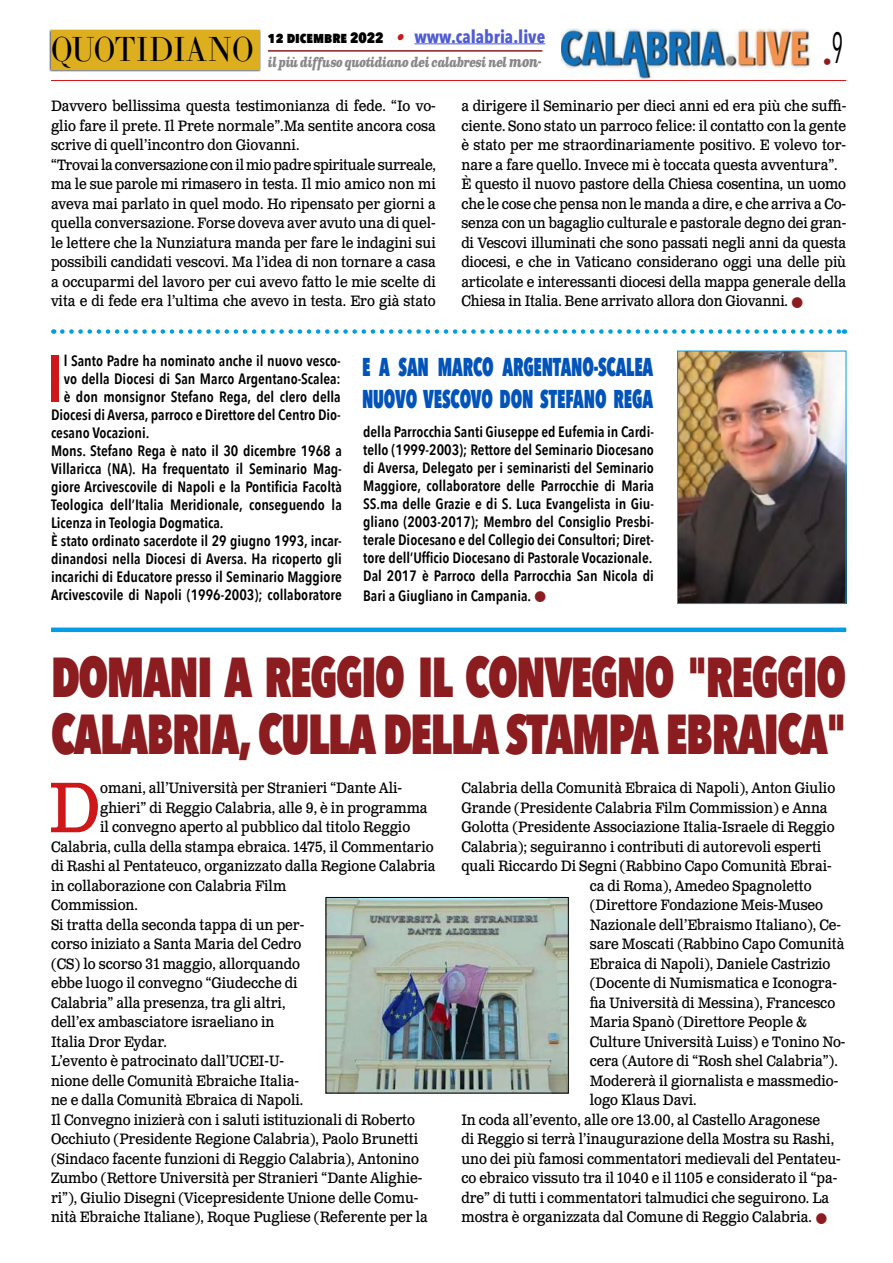
<style>
.page{position:relative;width:893px;height:1263px;background:#fff}
.page>*{position:absolute;margin:0;border:0;box-sizing:border-box;transform-origin:0 0}
.t1{font:71.25px "Clarendon Text Pro";color:#cd1719;scale:.9 1}
.t2{font:600 65.85px "Avenir Next Condensed";color:#cd1719}
.t3{font:800 56.1px/57px "Avenir Next Condensed";letter-spacing:-.03em;color:#8b1c1f;scale:.83 1}
.t4{font:34.2px "LTC Bodoni 175 Pro";color:#000;scale:.88 1}
.t5{font:800 25.8px "Avenir Next Condensed";letter-spacing:-.01em;color:#0253ba;scale:.7 1}
.t6{font:700 18px "Avenir Next Condensed";color:#4f5cd6}
.t7{font:18px "Avenir Next Condensed";color:#8b1c1f}
.t8{font:15px/19.5px "Clarendon Text Pro";color:#000;scale:.9 1}
.t9{font:600 15px/18px "Avenir Next Condensed";color:#000;text-align:justify}
.t10{font:italic 700 13.5px "Clarendon Text Pro";letter-spacing:-.05em;color:#878787;scale:.79 1}
.s1{font-weight:800;font-size:15px;color:#000}
.s2{font-family:"Clarendon Text Pro";font-style:italic;font-size:16.5px;color:#ca181a}
.s3{font-size:15px}
</style>
<div class="page">
<img style="left:561px;top:28px;width:251px;height:52px">
<hr style="left:51px;top:80px;width:795px;height:1px;background:#cd1719">
<div style="left:49px;top:29px;width:212px;height:43px;background:#000;opacity:.75"></div>
<div style="left:51px;top:31px;width:208px;height:39px;background:#ddae1e"></div>
<hr style="left:414px;top:43px;width:131px;height:1px;background:#4f5cd6">
<hr style="left:268px;top:50px;width:274px;height:2px;background:#8b1c1f">
<img style="left:328px;top:899px;width:238px;height:192px">
<div style="left:51px;top:627px;width:795px;height:5px;background:#009fe3"></div>
<img style="left:679px;top:353px;width:165px;height:249px">
<div style="left:677px;top:351px;width:169px;height:253px;border:1px solid #009fe3"></div>
<svg style="left:62px;top:329px;width:783px;height:5px"></svg>
<h3 class="t4" style="left:51px;top:27px;width:232px">QUOTIDIANO</h3>
<p class="t6" style="left:268px;top:25px;width:279px"><span class="s1">12 dicembre 2022</span> <span class="s2">•</span> www.calabria.live</p>
<p class="t10" style="left:268px;top:53px;width:348px">il più diffuso quotidiano dei calabresi nel <span class="s3">mon-</span></p>
<p class="t7" style="left:823px;top:46px;width:22px">•<sup>9</sup></p>
<p class="t8" style="left:51px;top:97px;width:429px">Davvero bellissima questa testimonianza di fede. “Io vo&shy;glio fare il prete. Il Prete normale”.Ma sentite ancora cosa scrive di quell’incontro don Giovanni.<br>“Trovai la conversazione con il mio padre spirituale surreale, ma le sue parole mi rimasero in testa. Il mio amico non mi aveva mai parlato in quel modo. Ho ripensato per giorni a quella conversazione. Forse doveva aver avuto una di quel&shy;le lettere che la Nunziatura manda per fare le indagini sui possibili candidati vescovi. Ma l’idea di non tornare a casa a occuparmi del lavoro per cui avevo fatto le mie scelte di vita e di fede era l’ultima che avevo in testa. Ero già stato</p>
<p class="t8" style="left:461px;top:97px;width:429px">a dirigere il Seminario per dieci anni ed era più che suffi&shy;ciente. Sono stato un parroco felice: il contatto con la gente è stato per me straordinariamente positivo. E volevo tor&shy;nare a fare quello. Invece mi è toccata questa avventura”.<br>È questo il nuovo pastore della Chiesa cosentina, un uomo che le cose che pensa non le manda a dire, e che arriva a Co&shy;senza con un bagaglio culturale e pastorale degno dei gran&shy;di Vescovi illuminati che sono passati negli anni da questa diocesi, e che in Vaticano considerano oggi una delle più articolate e interessanti diocesi della mappa generale della Chiesa in Italia. Bene arrivato allora don Giovanni.</p>
<p class="t9" style="left:64px;top:351px;width:279px">l Santo Padre ha nominato anche il nuovo vesco-</p>
<p class="t9" style="left:64px;top:369px;width:279px">vo della Diocesi di San Marco Argentano-Scalea:</p>
<p class="t9" style="left:64px;top:387px;width:279px">è don monsignor Stefano Rega, del clero della</p>
<p class="t9" style="left:51px;top:405px;width:291px">Diocesi di Aversa, parroco e Direttore del Centro Dio-</p>
<p class="t9" style="left:51px;top:423px;width:100px">cesano Vocazioni.</p>
<p class="t9" style="left:51px;top:441px;width:292px">Mons. Stefano Rega è nato il 30 dicembre 1968 a</p>
<p class="t9" style="left:51px;top:459px;width:292px">Villaricca (NA). Ha frequentato il Seminario Mag-</p>
<p class="t9" style="left:51px;top:477px;width:292px">giore Arcivescovile di Napoli e la Pontificia Facoltà</p>
<p class="t9" style="left:51px;top:495px;width:292px">Teologica dell’Italia Meridionale, conseguendo la</p>
<p class="t9" style="left:51px;top:513px;width:174px">Licenza in Teologia Dogmatica.</p>
<p class="t9" style="left:51px;top:531px;width:292px">È stato ordinato sacerdote il 29 giugno 1993, incar-</p>
<p class="t9" style="left:51px;top:549px;width:292px">dinandosi nella Diocesi di Aversa. Ha ricoperto gli</p>
<p class="t9" style="left:51px;top:567px;width:292px">incarichi di Educatore presso il Seminario Maggiore</p>
<p class="t9" style="left:51px;top:585px;width:292px">Arcivescovile di Napoli (1996-2003); collaboratore</p>
<h2 class="t2" style="left:46px;top:322px;width:19px">I</h2>
<h3 class="t5" style="left:362px;top:351px;width:418px">E A SAN MARCO ARGENTANO-SCALEA</h3>
<h3 class="t5" style="left:362px;top:383px;width:418px">NUOVO VESCOVO DON STEFANO REGA</h3>
<p class="t9" style="left:363px;top:422px;width:292px">della Parrocchia Santi Giuseppe ed Eufemia in Cardi&shy;tello (1999-2003); Rettore del Seminario Diocesano di Aversa, Delegato per i seminaristi del Seminario Maggiore, collaboratore delle Parrocchie di Maria SS.ma delle Grazie e di S. Luca Evangelista in Giu&shy;gliano (2003-2017); Membro del Consiglio Presbi&shy;terale Diocesano e del Collegio dei Consultori; Diret&shy;tore dell’Ufficio Diocesano di Pastorale Vocazionale.<br>Dal 2017 è Parroco della Parrocchia San Nicola di</p>
<p class="t9" style="left:363px;top:586px;width:170px">Bari a Giugliano in Campania.</p>
<h3 class="t3" style="left:51px;top:648px;width:960px">DOMANI A REGGIO IL CONVEGNO "REGGIO<br>CALABRIA, CULLA DELLA STAMPA EBRAICA"</h3>
<h1 class="t1" style="left:49px;top:764px;width:59px">D</h1>
<p class="t8" style="left:100px;top:779px;width:337px">omani, all’Università per Stranieri “Dante Ali-</p>
<p class="t8" style="left:461px;top:779px;width:417px">Calabria della Comunità Ebraica di Napoli), Anton Giulio</p>
<p class="t8" style="left:461px;top:798px;width:408px">Grande (Presidente Calabria Film Commission) e Anna</p>
<p class="t8" style="left:461px;top:818px;width:416px">Golotta (Presidente Associazione Italia-Israele di Reggio</p>
<p class="t8" style="left:461px;top:837px;width:401px">Calabria); seguiranno i contributi di autorevoli esperti</p>
<p class="t8" style="left:461px;top:857px;width:413px">quali Riccardo Di Segni (Rabbino Capo Comunità Ebrai-</p>
<p class="t8" style="left:590px;top:876px;width:248px">ca di Roma), Amedeo Spagnoletto</p>
<p class="t8" style="left:590px;top:896px;width:261px">(Direttore Fondazione Meis-Museo</p>
<p class="t8" style="left:590px;top:915px;width:281px">Nazionale dell’Ebraismo Italiano), Ce-</p>
<p class="t8" style="left:590px;top:935px;width:284px">sare Moscati (Rabbino Capo Comunità</p>
<p class="t8" style="left:590px;top:954px;width:269px">Ebraica di Napoli), Daniele Castrizio</p>
<p class="t8" style="left:590px;top:974px;width:276px">(Docente di Numismatica e Iconogra-</p>
<p class="t8" style="left:590px;top:993px;width:274px">fia Università di Messina), Francesco</p>
<p class="t8" style="left:590px;top:1013px;width:243px">Maria Spanò (Direttore People &amp;</p>
<p class="t8" style="left:590px;top:1032px;width:286px">Culture Università Luiss) e Tonino No-</p>
<p class="t8" style="left:590px;top:1052px;width:277px">cera (Autore di “Rosh shel Calabria”).</p>
<p class="t8" style="left:590px;top:1071px;width:278px">Modererà il giornalista e massmedio-</p>
<p class="t8" style="left:590px;top:1091px;width:120px">logo Klaus Davi.</p>
<p class="t8" style="left:461px;top:1110px;width:400px">In coda all’evento, alle ore 13.00, al Castello Aragonese</p>
<p class="t8" style="left:461px;top:1130px;width:416px">di Reggio si terrà l’inaugurazione della Mostra su Rashi,</p>
<p class="t8" style="left:461px;top:1149px;width:423px">uno dei più famosi commentatori medievali del Pentateu-</p>
<p class="t8" style="left:461px;top:1169px;width:419px">co ebraico vissuto tra il 1040 e il 1105 e considerato il “pa-</p>
<p class="t8" style="left:461px;top:1188px;width:410px">dre” di tutti i commentatori talmudici che seguirono. La</p>
<p class="t8" style="left:461px;top:1208px;width:391px">mostra è organizzata dal Comune di Reggio Calabria.</p>
<p class="t8" style="left:100px;top:798px;width:365px">ghieri” di Reggio Calabria, alle 9, è in programma</p>
<p class="t8" style="left:100px;top:818px;width:346px">il convegno aperto al pubblico dal titolo Reggio</p>
<p class="t8" style="left:51px;top:837px;width:427px">Calabria, culla della stampa ebraica. 1475, il Commentario</p>
<p class="t8" style="left:51px;top:857px;width:429px">di Rashi al Pentateuco, organizzato dalla Regione Calabria</p>
<p class="t8" style="left:51px;top:876px;width:263px">in collaborazione con Calabria Film</p>
<p class="t8" style="left:51px;top:896px;width:98px">Commission.</p>
<p class="t8" style="left:51px;top:915px;width:283px">Si tratta della seconda tappa di un per-</p>
<p class="t8" style="left:51px;top:935px;width:280px">corso iniziato a Santa Maria del Cedro</p>
<p class="t8" style="left:51px;top:954px;width:278px">(CS) lo scorso 31 maggio, allorquando</p>
<p class="t8" style="left:51px;top:974px;width:276px">ebbe luogo il convegno “Giudecche di</p>
<p class="t8" style="left:51px;top:993px;width:262px">Calabria” alla presenza, tra gli altri,</p>
<p class="t8" style="left:51px;top:1013px;width:250px">dell’ex ambasciatore israeliano in</p>
<p class="t8" style="left:51px;top:1032px;width:130px">Italia Dror Eydar.</p>
<p class="t8" style="left:51px;top:1052px;width:261px">L’evento è patrocinato dall’UCEI-U-</p>
<p class="t8" style="left:51px;top:1071px;width:277px">nione delle Comunità Ebraiche Italia-</p>
<p class="t8" style="left:51px;top:1091px;width:282px">ne e dalla Comunità Ebraica di Napoli.</p>
<p class="t8" style="left:51px;top:1110px;width:406px">Il Convegno inizierà con i saluti istituzionali di Roberto</p>
<p class="t8" style="left:51px;top:1130px;width:409px">Occhiuto (Presidente Regione Calabria), Paolo Brunetti</p>
<p class="t8" style="left:51px;top:1149px;width:410px">(Sindaco facente funzioni di Reggio Calabria), Antonino</p>
<p class="t8" style="left:51px;top:1169px;width:414px">Zumbo (Rettore Università per Stranieri “Dante Alighie-</p>
<p class="t8" style="left:51px;top:1188px;width:410px">ri”), Giulio Disegni (Vicepresidente Unione delle Comu-</p>
<p class="t8" style="left:51px;top:1208px;width:420px">nità Ebraiche Italiane), Roque Pugliese (Referente per la</p>
</div>
